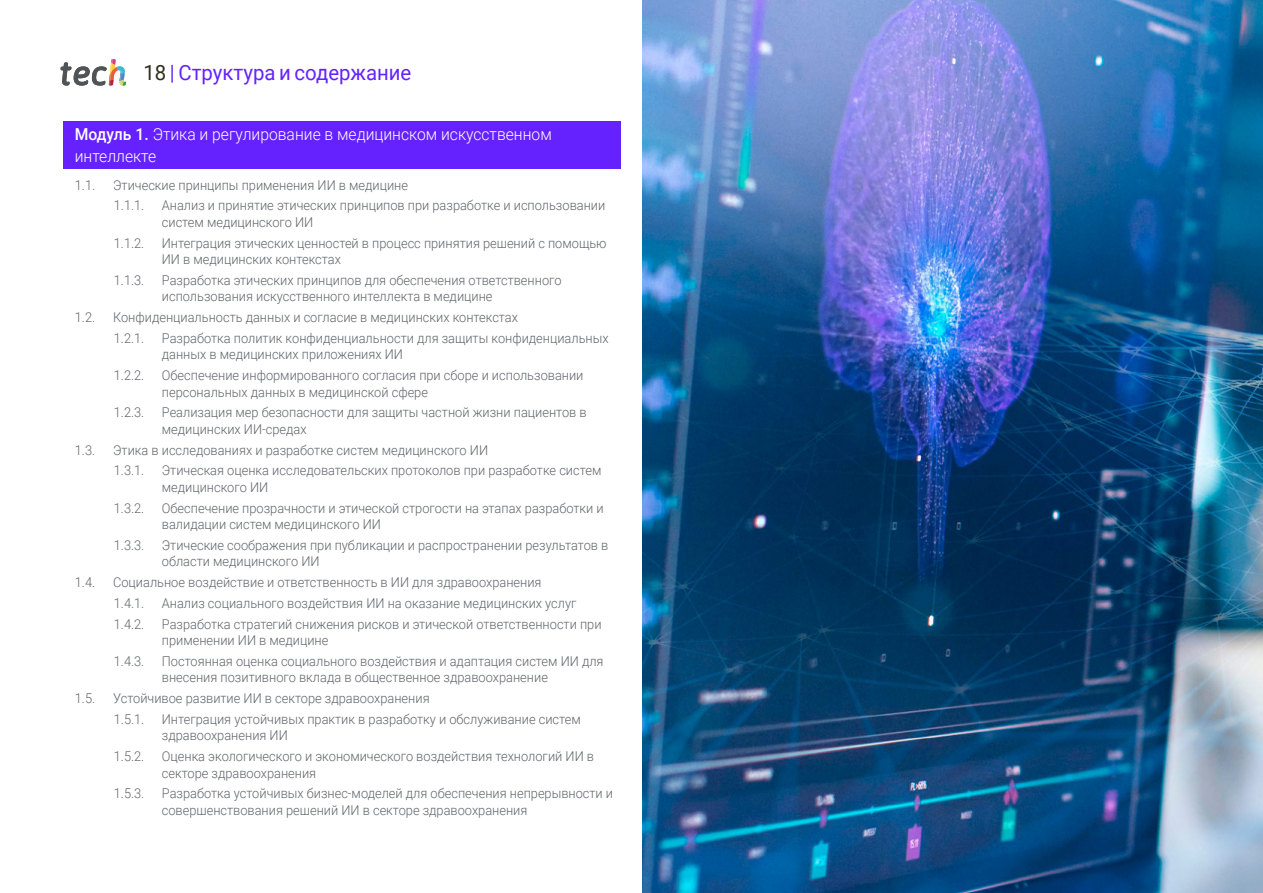
<style>
.page{position:relative;width:1263px;height:893px;background:#fff}
.page>*{position:absolute;margin:0;border:0;box-sizing:border-box;transform-origin:0 0}
.t1{font:21px "Roboto";color:#6522ff}
.t2{font:300 16.5px/22.5px "Roboto";color:#fff;scale:.95 1}
.t3{font:300 13.5px/16.5px "Roboto";color:#61646a;scale:.95 1}
.s1{color:#312e20}
.s2{font-weight:500}
</style>
<div class="page">
<img style="left:642px;top:0;width:621px;height:893px">
<div style="left:64px;top:121px;width:557px;height:48px;background:#6522ff"></div>
<svg style="left:61px;top:59px;width:65px;height:27px"></svg>
<h1 class="t1" style="left:144px;top:57px;width:269px"><span class="s1">18</span> | Структура и содержание</h1>
<p class="t2" style="left:75px;top:122px;width:504px"><span class="s2">Модуль 1.</span> Этика и регулирование в медицинском искусственном интеллекте</p>
<p class="t3" style="left:75px;top:176px;width:23px">1.1.</p>
<p class="t3" style="left:113px;top:174px;width:312px;line-height:20.7px">Этические принципы применения ИИ в медицине<br>1.1.1.</p>
<p class="t3" style="left:162px;top:197px;width:468px">Анализ и принятие этических принципов при разработке и использовании систем медицинского ИИ</p>
<p class="t3" style="left:114px;top:234px;width:34px">1.1.2.</p>
<p class="t3" style="left:162px;top:234px;width:470px">Интеграция этических ценностей в процесс принятия решений с помощью<br>ИИ в медицинских контекстах</p>
<p class="t3" style="left:114px;top:271px;width:34px">1.1.3.</p>
<p class="t3" style="left:162px;top:271px;width:422px">Разработка этических принципов для обеспечения ответственного использования искусственного интеллекта в медицине</p>
<p class="t3" style="left:75px;top:309px;width:23px">1.2.</p>
<p class="t3" style="left:113px;top:306px;width:428px;line-height:20.7px">Конфиденциальность данных и согласие в медицинских контекстах<br>1.2.1.</p>
<p class="t3" style="left:162px;top:329px;width:472px">Разработка политик конфиденциальности для защиты конфиденциальных данных в медицинских приложениях ИИ</p>
<p class="t3" style="left:114px;top:367px;width:34px">1.2.2.</p>
<p class="t3" style="left:162px;top:367px;width:445px">Обеспечение информированного согласия при сборе и использовании персональных данных в медицинской сфере</p>
<p class="t3" style="left:114px;top:404px;width:34px">1.2.3.</p>
<p class="t3" style="left:162px;top:404px;width:449px">Реализация мер безопасности для защиты частной жизни пациентов в медицинских ИИ-средах</p>
<p class="t3" style="left:75px;top:441px;width:23px">1.3.</p>
<p class="t3" style="left:113px;top:439px;width:396px;line-height:20.7px">Этика в исследованиях и разработке систем медицинского ИИ<br>1.3.1.</p>
<p class="t3" style="left:162px;top:462px;width:464px">Этическая оценка исследовательских протоколов при разработке систем медицинского ИИ</p>
<p class="t3" style="left:114px;top:499px;width:34px">1.3.2.</p>
<p class="t3" style="left:162px;top:499px;width:467px">Обеспечение прозрачности и этической строгости на этапах разработки и валидации систем медицинского ИИ</p>
<p class="t3" style="left:114px;top:536px;width:34px">1.3.3.</p>
<p class="t3" style="left:162px;top:536px;width:472px">Этические соображения при публикации и распространении результатов в области медицинского ИИ</p>
<p class="t3" style="left:75px;top:573px;width:23px">1.4.</p>
<p class="t3" style="left:113px;top:571px;width:452px;line-height:20.7px">Социальное воздействие и ответственность в ИИ для здравоохранения<br>1.4.1.</p>
<p class="t3" style="left:162px;top:594px;width:438px">Анализ социального воздействия ИИ на оказание медицинских услуг</p>
<p class="t3" style="left:114px;top:615px;width:34px">1.4.2.</p>
<p class="t3" style="left:162px;top:615px;width:464px">Разработка стратегий снижения рисков и этической ответственности при применении ИИ в медицине</p>
<p class="t3" style="left:114px;top:652px;width:34px">1.4.3.</p>
<p class="t3" style="left:162px;top:652px;width:466px">Постоянная оценка социального воздействия и адаптация систем ИИ для внесения позитивного вклада в общественное здравоохранение</p>
<p class="t3" style="left:75px;top:689px;width:23px">1.5.</p>
<p class="t3" style="left:113px;top:687px;width:335px;line-height:20.7px">Устойчивое развитие ИИ в секторе здравоохранения<br>1.5.1.</p>
<p class="t3" style="left:162px;top:710px;width:442px">Интеграция устойчивых практик в разработку и обслуживание систем здравоохранения ИИ</p>
<p class="t3" style="left:114px;top:747px;width:34px">1.5.2.</p>
<p class="t3" style="left:162px;top:747px;width:456px">Оценка экологического и экономического воздействия технологий ИИ в секторе здравоохранения</p>
<p class="t3" style="left:114px;top:785px;width:34px">1.5.3.</p>
<p class="t3" style="left:162px;top:785px;width:476px">Разработка устойчивых бизнес-моделей для обеспечения непрерывности и совершенствования решений ИИ в секторе здравоохранения</p>
</div>
